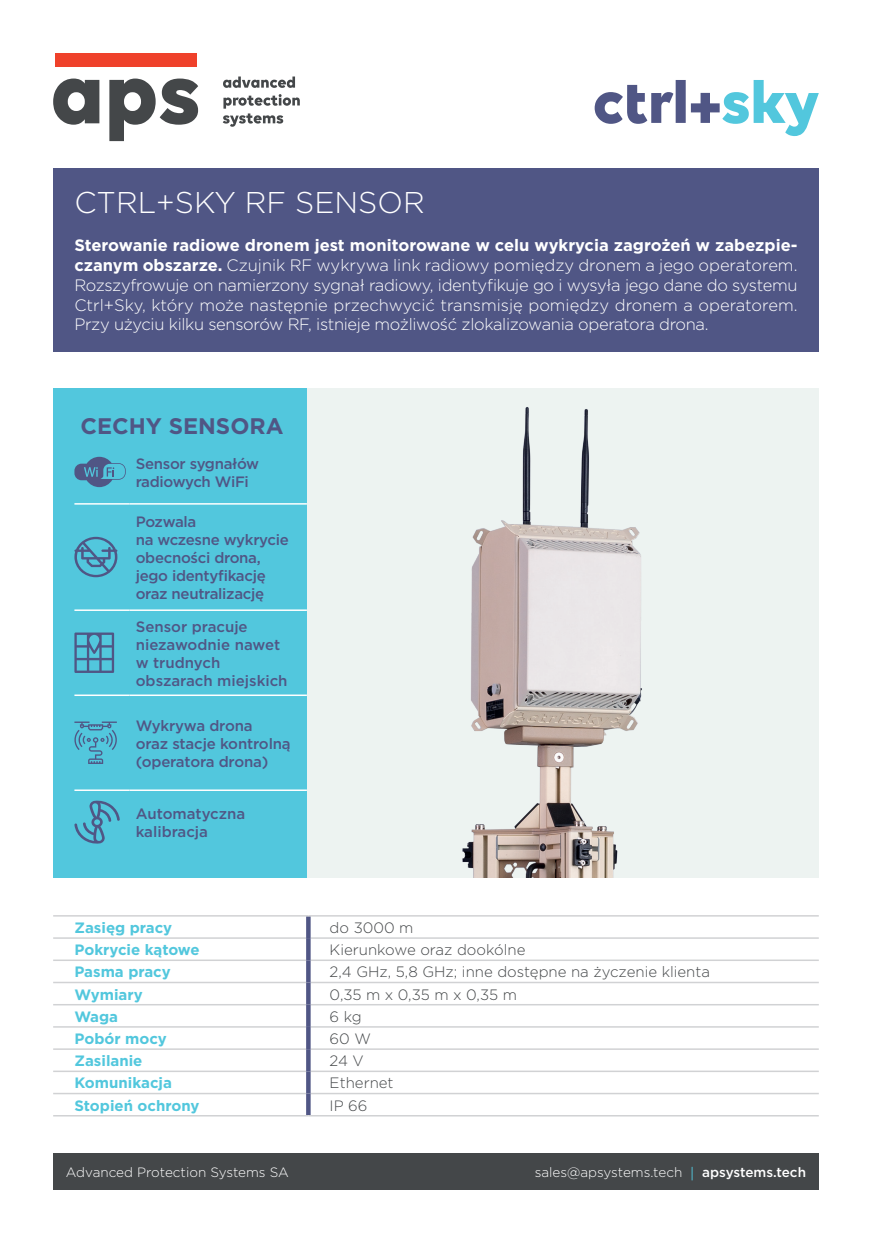
<style>
.page{position:relative;width:872px;height:1242px;background:#fff}
.page>*{position:absolute;margin:0;border:0;box-sizing:border-box;transform-origin:0 0}
.t1{font:300 30px "Gotham";color:#fff}
.t2{font:700 22.5px "Gotham";color:#505685}
.t3{font:300 16.5px/19.8px "Gotham";letter-spacing:-.02em;color:#fff;text-align:justify}
.t4{font:500 15px/18px "Gotham";letter-spacing:-.02em;color:#505685}
.t5{font:300 15px "Gotham";color:#444749}
.t6{font:700 15px "Gotham";color:#52c7dd}
.t7{font:500 15px/18px "Gotham";color:#505685}
.t8{font:300 13.5px "Gotham";color:#fff}
.s1{font-weight:700}
.s2{font-family:"Minion Pro";font-weight:400;color:#52c7dd}
.s3{font-weight:500}
</style>
<div class="page">
<svg style="left:594px;top:80px;width:225px;height:56px"></svg>
<svg style="left:53px;top:76px;width:247px;height:65px"></svg>
<div style="left:55px;top:53px;width:142px;height:14px;background:#ef412b"></div>
<div style="left:53px;top:1153px;width:766px;height:36px;background:#444749"></div>
<div style="left:53px;top:168px;width:766px;height:184px;background:#505685"></div>
<div style="left:53px;top:389px;width:254px;height:489px;background:#52c7dd"></div>
<img style="left:307px;top:389px;width:512px;height:489px">
<hr style="left:74px;top:503px;width:56px;height:1px;background:#fff">
<hr style="left:130px;top:503px;width:177px;height:1px;background:#fff">
<hr style="left:74px;top:609px;width:56px;height:2px;background:#fff">
<hr style="left:130px;top:609px;width:177px;height:2px;background:#fff">
<hr style="left:74px;top:694px;width:56px;height:2px;background:#fff">
<hr style="left:130px;top:694px;width:177px;height:2px;background:#fff">
<hr style="left:74px;top:789px;width:56px;height:2px;background:#fff">
<hr style="left:130px;top:789px;width:177px;height:2px;background:#fff">
<svg style="left:74px;top:457px;width:52px;height:30px"></svg>
<svg style="left:74px;top:537px;width:43px;height:40px"></svg>
<svg style="left:74px;top:632px;width:40px;height:41px"></svg>
<svg style="left:74px;top:721px;width:43px;height:43px"></svg>
<svg style="left:74px;top:800px;width:46px;height:44px"></svg>
<hr style="left:53px;top:915px;width:255px;height:1px;background:#d1d2d4">
<hr style="left:308px;top:915px;width:511px;height:1px;background:#d1d2d4">
<hr style="left:53px;top:937px;width:253px;height:2px;background:#d1d2d4">
<hr style="left:311px;top:937px;width:508px;height:2px;background:#d1d2d4">
<hr style="left:53px;top:959px;width:253px;height:2px;background:#d1d2d4">
<hr style="left:311px;top:959px;width:508px;height:2px;background:#d1d2d4">
<hr style="left:53px;top:981px;width:253px;height:2px;background:#d1d2d4">
<hr style="left:311px;top:981px;width:508px;height:2px;background:#d1d2d4">
<hr style="left:53px;top:1004px;width:253px;height:1px;background:#d1d2d4">
<hr style="left:311px;top:1004px;width:508px;height:1px;background:#d1d2d4">
<hr style="left:53px;top:1026px;width:253px;height:1px;background:#d1d2d4">
<hr style="left:311px;top:1026px;width:508px;height:1px;background:#d1d2d4">
<hr style="left:53px;top:1048px;width:253px;height:2px;background:#d1d2d4">
<hr style="left:311px;top:1048px;width:508px;height:2px;background:#d1d2d4">
<hr style="left:53px;top:1070px;width:253px;height:2px;background:#d1d2d4">
<hr style="left:311px;top:1070px;width:508px;height:2px;background:#d1d2d4">
<hr style="left:53px;top:1092px;width:253px;height:2px;background:#d1d2d4">
<hr style="left:311px;top:1092px;width:508px;height:2px;background:#d1d2d4">
<hr style="left:53px;top:1115px;width:255px;height:1px;background:#d1d2d4">
<hr style="left:308px;top:1115px;width:511px;height:1px;background:#d1d2d4">
<div style="left:306px;top:916px;width:5px;height:22px;background:#505685"></div>
<div style="left:306px;top:938px;width:5px;height:22px;background:#505685"></div>
<div style="left:306px;top:960px;width:5px;height:22px;background:#505685"></div>
<div style="left:306px;top:982px;width:5px;height:22px;background:#505685"></div>
<div style="left:306px;top:1004px;width:5px;height:23px;background:#505685"></div>
<div style="left:306px;top:1027px;width:5px;height:22px;background:#505685"></div>
<div style="left:306px;top:1049px;width:5px;height:22px;background:#505685"></div>
<div style="left:306px;top:1071px;width:5px;height:22px;background:#505685"></div>
<div style="left:306px;top:1093px;width:5px;height:22px;background:#505685"></div>
<h1 class="t1" style="left:74px;top:184px;width:352px">CTRL+SKY RF SENSOR</h1>
<p class="t3" style="left:74px;top:235px;width:724px"><span class="s1">Sterowanie radiowe dronem jest monitorowane w celu wykrycia zagrożeń w zabezpie&shy;czanym obszarze.</span> Czujnik RF wykrywa link radiowy pomiędzy dronem a jego operatorem.<br>Rozszyfrowuje on namierzony sygnał radiowy, identyfikuje go i wysyła jego dane do systemu Ctrl+Sky, który może następnie przechwycić transmisję pomiędzy dronem a operatorem.<br>Przy użyciu kilku sensorów RF, istnieje możliwość zlokalizowania operatora drona.</p>
<h2 class="t2" style="left:80px;top:411px;width:205px">CECHY SENSORA</h2>
<p class="t4" style="left:136px;top:454px;width:125px">Sensor sygnałów radiowych WiFi</p>
<p class="t4" style="left:136px;top:512px;width:154px">Pozwala<br>na wczesne wykrycie obecności drona, jego identyfikację oraz neutralizację</p>
<p class="t7" style="left:136px;top:617px;width:153px">Sensor pracuje niezawodnie nawet w trudnych obszarach miejskich</p>
<p class="t4" style="left:136px;top:716px;width:156px">Wykrywa drona<br>oraz stacje kontrolną (operatora drona)</p>
<p class="t7" style="left:136px;top:804px;width:111px">Automatyczna kalibracja</p>
<p class="t6" style="left:74px;top:917px;width:99px">Zasięg pracy</p>
<p class="t5" style="left:330px;top:918px;width:85px">do 3000 m</p>
<p class="t6" style="left:74px;top:940px;width:127px">Pokrycie kątowe</p>
<p class="t5" style="left:330px;top:940px;width:197px">Kierunkowe oraz dookólne</p>
<p class="t6" style="left:74px;top:962px;width:98px">Pasma pracy</p>
<p class="t5" style="left:330px;top:962px;width:382px">2,4 GHz, 5,8 GHz; inne dostępne na życzenie klienta</p>
<p class="t6" style="left:74px;top:984px;width:70px">Wymiary</p>
<p class="t5" style="left:330px;top:984px;width:189px">0,35 m x 0,35 m x 0,35 m</p>
<p class="t6" style="left:74px;top:1006px;width:45px">Waga</p>
<p class="t5" style="left:330px;top:1007px;width:34px">6 kg</p>
<p class="t6" style="left:74px;top:1028px;width:94px">Pobór mocy</p>
<p class="t5" style="left:330px;top:1029px;width:43px">60 W</p>
<p class="t6" style="left:74px;top:1051px;width:70px">Zasilanie</p>
<p class="t5" style="left:330px;top:1051px;width:36px">24 V</p>
<p class="t6" style="left:74px;top:1073px;width:99px">Komunikacja</p>
<p class="t5" style="left:330px;top:1073px;width:65px">Ethernet</p>
<p class="t6" style="left:74px;top:1095px;width:127px">Stopień ochrony</p>
<p class="t5" style="left:330px;top:1095px;width:39px">IP 66</p>
<p class="t8" style="left:66px;top:1163px;width:224px">Advanced Protection Systems SA</p>
<p class="t8" style="left:535px;top:1163px;width:273px">sales@apsystems.tech <span class="s2">|</span> <span class="s3">apsystems.tech</span></p>
</div>
